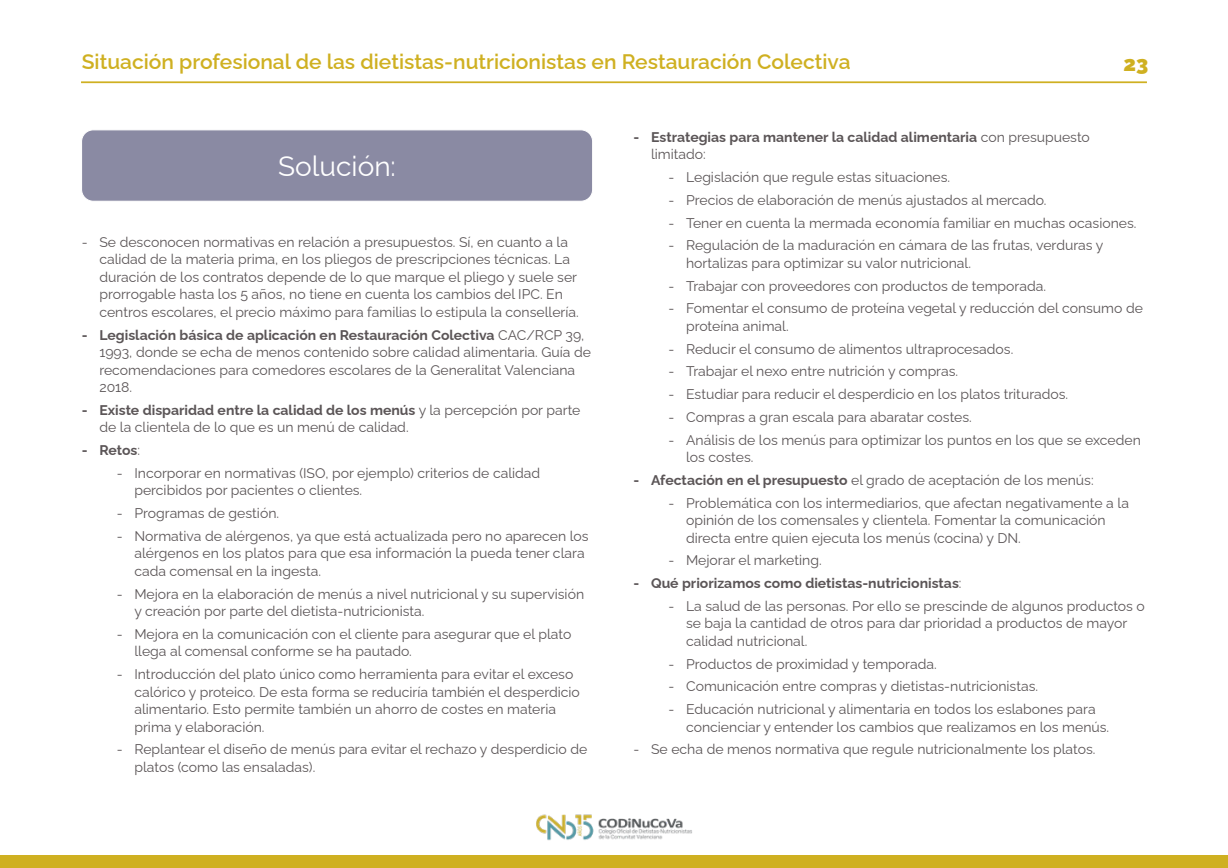
<style>
.page{position:relative;width:1228px;height:868px;background:#fff}
.page>*{position:absolute;margin:0;border:0;box-sizing:border-box;transform-origin:0 0}
.t1{font:28px "Raleway";color:#fff}
.t2{font:600 21px "Raleway";color:#cfb021}
.t3{font:900 21px "Raleway";color:#cfb021}
.t4{font:14px/17.5px "Raleway";color:#5b5557}
.t5{font:700 14px/17.5px "Raleway";color:#5b5557}
.s1{font-weight:700}
.s2{font-weight:400}
</style>
<div class="page">
<hr style="left:81px;top:81px;width:1066px;height:2px;background:#cfb021">
<div style="left:0;top:855px;width:1227px;height:13px;background:#cfb021"></div>
<img style="left:536px;top:814px;width:156px;height:27px">
<div style="left:82px;top:130px;width:511px;height:71px;background:#8a8aa3;border-radius:12px"></div>
<div style="left:81px;top:129px;width:512px;height:73px;border:1px solid #fff;border-radius:12px"></div>
<h2 class="t2" style="left:82px;top:45px;width:770px">Situación profesional de las dietistas-nutricionistas en Restauración Colectiva</h2>
<h2 class="t3" style="left:1123px;top:47px;width:26px">23</h2>
<h1 class="t1" style="left:278px;top:144px;width:119px">Solución:</h1>
<p class="t4" style="left:99px;top:232px;width:481px;text-indent:-18px">- Se desconocen normativas en relación a presupuestos. Sí, en cuanto a la calidad de la materia prima, en los pliegos de prescripciones técnicas. La duración de los contratos depende de lo que marque el pliego y suele ser prorrogable hasta los 5 años, no tiene en cuenta los cambios del IPC. En centros escolares, el precio máximo para familias lo estipula la consellería.</p>
<p class="t4" style="left:99px;top:324px;width:493px;text-indent:-18px"><span class="s1">- Legislación básica de aplicación en Restauración Colectiva</span> CAC/RCP 39, 1993, donde se echa de menos contenido sobre calidad alimentaria. Guía de recomendaciones para comedores escolares de la Generalitat Valenciana 2018.</p>
<p class="t4" style="left:99px;top:400px;width:482px;text-indent:-18px"><span class="s1">- Existe disparidad entre la calidad de los menús</span> y la percepción por parte de la clientela de lo que es un menú de calidad.</p>
<p class="t5" style="left:82px;top:440px;width:60px">- Retos<span class="s2">:</span></p>
<p class="t4" style="left:134px;top:463px;width:407px;text-indent:-18px">- Incorporar en normativas (ISO, por ejemplo) criterios de calidad percibidos por pacientes o clientes.</p>
<p class="t4" style="left:117px;top:503px;width:164px">- Programas de gestión.</p>
<p class="t4" style="left:134px;top:526px;width:456px;text-indent:-18px">- Normativa de alérgenos, ya que está actualizada pero no aparecen los alérgenos en los platos para que esa información la pueda tener clara cada comensal en la ingesta.</p>
<p class="t4" style="left:134px;top:583px;width:451px;text-indent:-18px">- Mejora en la elaboración de menús a nivel nutricional y su supervisión y creación por parte del dietista-nutricionista.</p>
<p class="t4" style="left:134px;top:624px;width:438px;text-indent:-18px">- Mejora en la comunicación con el cliente para asegurar que el plato llega al comensal conforme se ha pautado.</p>
<p class="t4" style="left:134px;top:664px;width:447px;text-indent:-18px">- Introducción del plato único como herramienta para evitar el exceso calórico y proteico. De esta forma se reduciría también el desperdicio alimentario. Esto permite también un ahorro de costes en materia prima y elaboración.</p>
<p class="t4" style="left:134px;top:739px;width:454px;text-indent:-18px">- Replantear el diseño de menús para evitar el rechazo y desperdicio de platos (como las ensaladas).</p>
<p class="t5" style="left:651px;top:127px;width:440px;text-indent:-18px">- Estrategias para mantener la calidad alimentaria <span class="s2">con presupuesto limitado:</span></p>
<p class="t4" style="left:668px;top:167px;width:283px">- Legislación que regule estas situaciones.</p>
<p class="t4" style="left:668px;top:190px;width:379px">- Precios de elaboración de menús ajustados al mercado.</p>
<p class="t4" style="left:668px;top:212px;width:469px">- Tener en cuenta la mermada economía familiar en muchas ocasiones.</p>
<p class="t4" style="left:686px;top:235px;width:419px;text-indent:-18px">- Regulación de la maduración en cámara de las frutas, verduras y hortalizas para optimizar su valor nutricional.</p>
<p class="t4" style="left:668px;top:275px;width:379px">- Trabajar con proveedores con productos de temporada.</p>
<p class="t4" style="left:686px;top:298px;width:458px;text-indent:-18px">- Fomentar el consumo de proteína vegetal y reducción del consumo de proteína animal.</p>
<p class="t4" style="left:668px;top:338px;width:346px">- Reducir el consumo de alimentos ultraprocesados.</p>
<p class="t4" style="left:668px;top:361px;width:291px">- Trabajar el nexo entre nutrición y compras.</p>
<p class="t4" style="left:668px;top:384px;width:401px">- Estudiar para reducir el desperdicio en los platos triturados.</p>
<p class="t4" style="left:668px;top:407px;width:305px">- Compras a gran escala para abaratar costes.</p>
<p class="t4" style="left:686px;top:429px;width:456px;text-indent:-18px">- Análisis de los menús para optimizar los puntos en los que se exceden los costes.</p>
<p class="t4" style="left:634px;top:470px;width:461px"><span class="s1">- Afectación en el presupuesto</span> el grado de aceptación de los menús:</p>
<p class="t4" style="left:686px;top:492px;width:444px;text-indent:-18px">- Problemática con los intermediarios, que afectan negativamente a la opinión de los comensales y clientela. Fomentar la comunicación directa entre quien ejecuta los menús (cocina) y DN.</p>
<p class="t4" style="left:668px;top:550px;width:155px">- Mejorar el marketing.</p>
<p class="t5" style="left:634px;top:573px;width:329px">- Qué priorizamos como dietistas-nutricionistas<span class="s2">:</span></p>
<p class="t4" style="left:686px;top:596px;width:460px;text-indent:-18px">- La salud de las personas. Por ello se prescinde de algunos productos o se baja la cantidad de otros para dar prioridad a productos de mayor calidad nutricional.</p>
<p class="t4" style="left:668px;top:653px;width:270px">- Productos de proximidad y temporada.</p>
<p class="t4" style="left:668px;top:676px;width:371px">- Comunicación entre compras y dietistas-nutricionistas.</p>
<p class="t4" style="left:686px;top:699px;width:425px;text-indent:-18px">- Educación nutricional y alimentaria en todos los eslabones para concienciar y entender los cambios que realizamos en los menús.</p>
<p class="t4" style="left:634px;top:739px;width:463px">- Se echa de menos normativa que regule nutricionalmente los platos.</p>
</div>
